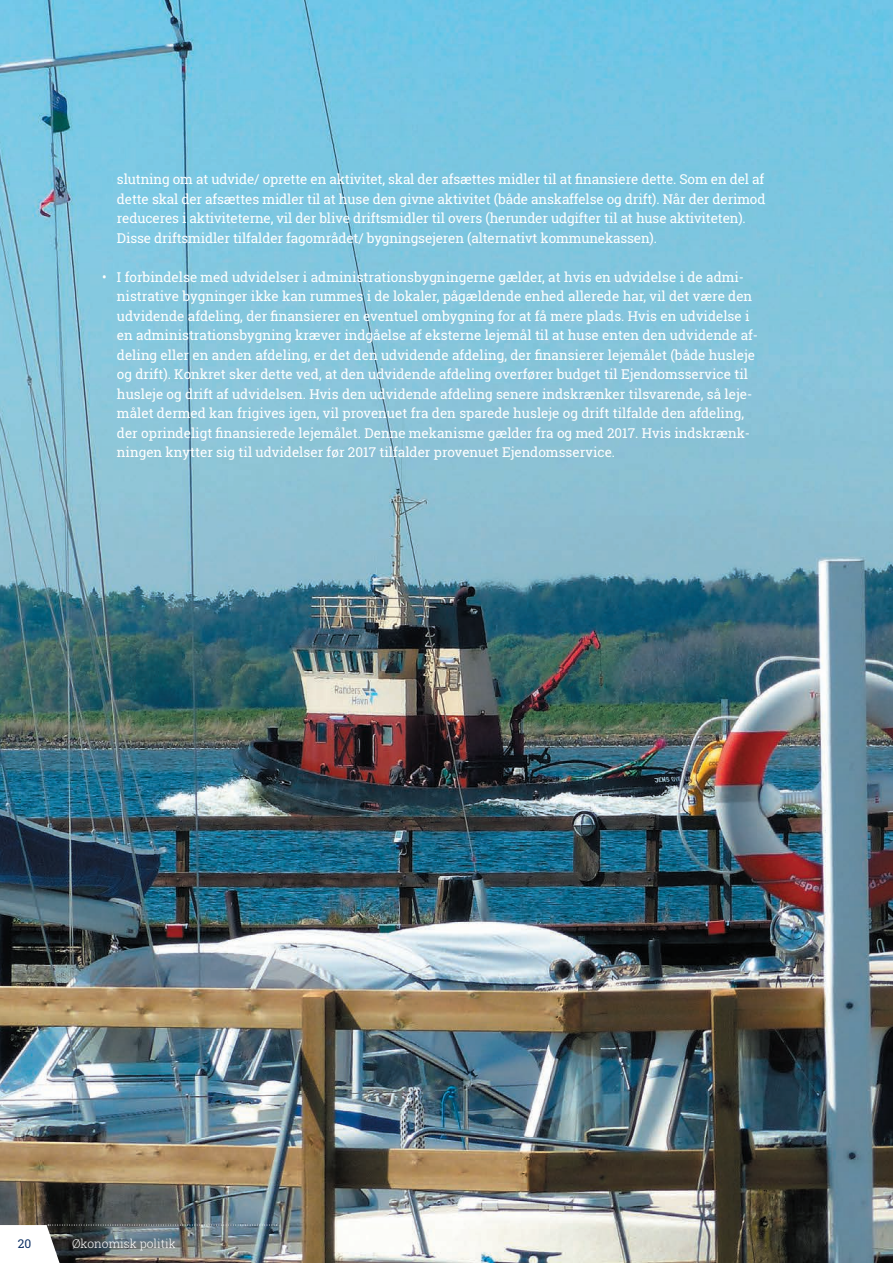
<style>
.page{position:relative;width:893px;height:1263px;background:#fff}
.page>*{position:absolute;margin:0;border:0;box-sizing:border-box;transform-origin:0 0}
.t1{font:13.5px/19.5px "Roboto Slab";color:#fff}
.t2{font:300 12px "Roboto Slab";color:#fff}
.t3{font:12px "Roboto Slab";color:#0d3166}
</style>
<div class="page">
<img style="left:0;top:0;width:893px;height:1263px">
<img style="left:0;top:1225px;width:277px;height:38px">
<p class="t1" style="left:117px;top:169px;width:650px">slutning om at udvide/ oprette en aktivitet, skal der afsættes midler til at finansiere dette. Som en del af dette skal der afsættes midler til at huse den givne aktivitet (både anskaffelse og drift). Når der derimod reduceres i aktiviteterne, vil der blive driftsmidler til overs (herunder udgifter til at huse aktiviteten).<br>Disse driftsmidler tilfalder fagområdet/ bygningsejeren (alternativt kommunekassen).</p>
<p class="t1" style="left:117px;top:267px;width:643px;text-indent:-15px">• I forbindelse med udvidelser i administrationsbygningerne gælder, at hvis en udvidelse i de admi&shy;nistrative bygninger ikke kan rummes i de lokaler, pågældende enhed allerede har, vil det være den udvidende afdeling, der finansierer en eventuel ombygning for at få mere plads. Hvis en udvidelse i en administrationsbygning kræver indgåelse af eksterne lejemål til at huse enten den udvidende af&shy;deling eller en anden afdeling, er det den udvidende afdeling, der finansierer lejemålet (både husleje og drift). Konkret sker dette ved, at den udvidende afdeling overfører budget til Ejendomsservice til husleje og drift af udvidelsen. Hvis den udvidende afdeling senere indskrænker tilsvarende, så leje&shy;målet dermed kan frigives igen, vil provenuet fra den sparede husleje og drift tilfalde den afdeling, der oprindeligt finansierede lejemålet. Denne mekanisme gælder fra og med 2017. Hvis indskrænk&shy;ningen knytter sig til udvidelser før 2017 tilfalder provenuet Ejendomsservice.</p>
<p class="t3" style="left:18px;top:1236px;width:15px">20</p>
<p class="t2" style="left:72px;top:1236px;width:105px">Økonomisk politik</p>
</div>
